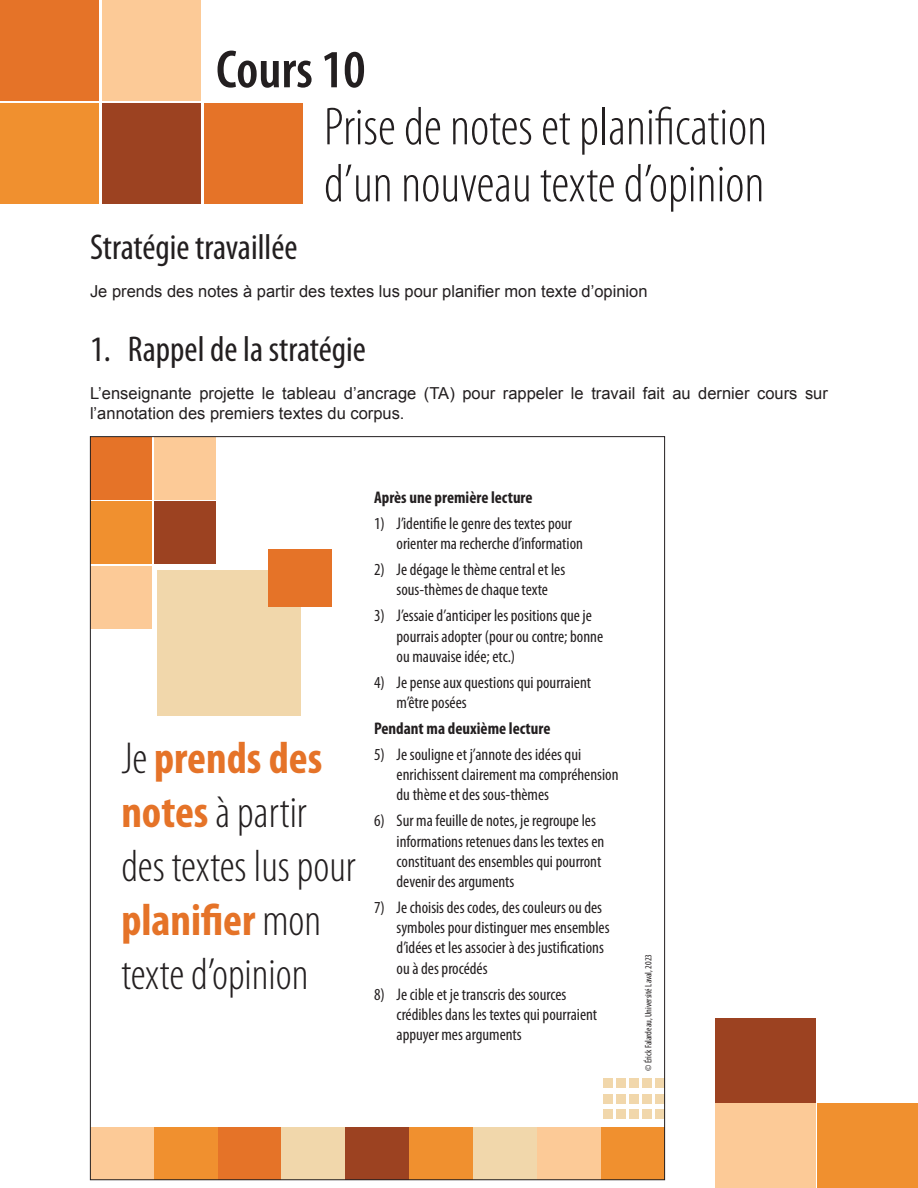
<style>
.page{position:relative;width:918px;height:1188px;background:#fff}
.page>*{position:absolute;margin:0;border:0;box-sizing:border-box;transform-origin:0 0}
.t1{font:300 condensed 54px/57px "Myriad Pro";color:#231f20}
.t2{font:600 condensed 54px "Myriad Pro";color:#231f20}
.t3{font:300 condensed 45px/54px "Myriad Pro";color:#231f20}
.t4{font:condensed 36px "Myriad Pro";color:#231f20}
.t5{font:condensed 16.95px/20.2px "Myriad Pro";color:#231f20}
.t6{font:700 condensed 16.95px "Myriad Pro";color:#231f20}
.t7{font:16.5px/19.8px "Arial";color:#231f20}
.t8{font:condensed 9.45px "Myriad Pro";color:#231f20}
.s1{font-weight:700;color:#e57328}
</style>
<div class="page">
<div style="left:715px;top:1018px;width:101px;height:85px;background:#9c4221"></div>
<div style="left:715px;top:1104px;width:101px;height:84px;background:#fcca97"></div>
<div style="left:817px;top:1104px;width:101px;height:84px;background:#f0902f"></div>
<div style="left:102px;top:103px;width:99px;height:101px;background:#9c4221"></div>
<div style="left:0;top:0;width:99px;height:101px;background:#e57328"></div>
<div style="left:102px;top:0;width:99px;height:101px;background:#fcca97"></div>
<div style="left:0;top:103px;width:99px;height:101px;background:#f0902f"></div>
<div style="left:204px;top:103px;width:99px;height:101px;background:#e57328"></div>
<div style="left:90px;top:1127px;width:63px;height:53px;background:#fcca97"></div>
<div style="left:154px;top:1127px;width:63px;height:53px;background:#f0902f"></div>
<div style="left:218px;top:1127px;width:63px;height:53px;background:#e57328"></div>
<div style="left:282px;top:1127px;width:63px;height:53px;background:#f1d7ab"></div>
<div style="left:346px;top:1127px;width:63px;height:53px;background:#9c4221"></div>
<div style="left:409px;top:1127px;width:64px;height:53px;background:#f0902f"></div>
<div style="left:473px;top:1127px;width:63px;height:53px;background:#f1d7ab"></div>
<div style="left:537px;top:1127px;width:63px;height:53px;background:#fcca97"></div>
<div style="left:601px;top:1127px;width:63px;height:53px;background:#f0902f"></div>
<div style="left:154px;top:501px;width:62px;height:63px;background:#9c4221"></div>
<div style="left:90px;top:437px;width:62px;height:63px;background:#e57328"></div>
<div style="left:154px;top:437px;width:62px;height:63px;background:#fcca97"></div>
<div style="left:90px;top:501px;width:62px;height:63px;background:#f0902f"></div>
<div style="left:90px;top:566px;width:62px;height:63px;background:#fcca97"></div>
<div style="left:158px;top:570px;width:143px;height:146px;background:#f1d7ab"></div>
<div style="left:269px;top:549px;width:63px;height:57px;background:#e57328"></div>
<div style="left:655px;top:1109px;width:10px;height:10px;background:#f1d7ab"></div>
<div style="left:642px;top:1109px;width:10px;height:10px;background:#f1d7ab"></div>
<div style="left:629px;top:1109px;width:10px;height:10px;background:#f1d7ab"></div>
<div style="left:616px;top:1109px;width:10px;height:10px;background:#f1d7ab"></div>
<div style="left:603px;top:1109px;width:10px;height:10px;background:#f1d7ab"></div>
<div style="left:655px;top:1094px;width:10px;height:10px;background:#f1d7ab"></div>
<div style="left:642px;top:1094px;width:10px;height:10px;background:#f1d7ab"></div>
<div style="left:629px;top:1094px;width:10px;height:10px;background:#f1d7ab"></div>
<div style="left:616px;top:1094px;width:10px;height:10px;background:#f1d7ab"></div>
<div style="left:603px;top:1094px;width:10px;height:10px;background:#f1d7ab"></div>
<div style="left:655px;top:1078px;width:10px;height:10px;background:#f1d7ab"></div>
<div style="left:642px;top:1078px;width:10px;height:10px;background:#f1d7ab"></div>
<div style="left:629px;top:1078px;width:10px;height:10px;background:#f1d7ab"></div>
<div style="left:616px;top:1078px;width:10px;height:10px;background:#f1d7ab"></div>
<div style="left:603px;top:1078px;width:10px;height:10px;background:#f1d7ab"></div>
<h1 class="t2" style="left:216px;top:36px;width:151px">Cours 10</h1>
<h1 class="t1" style="left:324px;top:98px;width:445px">Prise denoteset planification d’un nouveautexte d’opinion</h1>
<h3 class="t4" style="left:90px;top:226px;width:209px">Stratégie travaillée</h3>
<p class="t7" style="left:90px;top:281px;width:559px">Je prends des notes à partir des textes lus pour planifier mon texte d’opinion</p>
<h3 class="t4" style="left:90px;top:328px;width:278px">1. Rappel de la stratégie</h3>
<p class="t7" style="left:90px;top:383px;width:739px">L’enseignante projette le tableau d’ancrage (TA) pour rappeler le travail fait au dernier cours sur l’annotation des premiers textes du corpus.</p>
<h2 class="t3" style="left:121px;top:731px;width:236px">Je <span class="s1">prends des notes</span> à partir des textes lus pour <span class="s1">planifier</span> mon texte d’opinion</h2>
<p class="t6" style="left:374px;top:487px;width:160px">Après une première lecture</p>
<p class="t5" style="left:397px;top:513px;width:188px;text-indent:-23px">1) J’identifie le genre des textes pour orienter ma recherche d’information</p>
<p class="t5" style="left:374px;top:559px;width:193px;text-align:center">2) Je dégage le thème central et les sous-thèmes de chaque texte</p>
<p class="t5" style="left:397px;top:605px;width:208px;text-indent:-23px">3) J’essaie d’anticiper les positions que je pourrais adopter (pour ou contre; bonne ou mauvaise idée; etc.)</p>
<p class="t5" style="left:397px;top:672px;width:196px;text-indent:-23px">4) Je pense aux questions qui pourraient m’être posées</p>
<p class="t6" style="left:374px;top:718px;width:178px">Pendant ma deuxième lecture</p>
<p class="t5" style="left:397px;top:744px;width:224px;text-indent:-23px">5) Je souligne et j’annote des idées qui enrichissent clairement ma compréhension du thème et des sous-thèmes</p>
<p class="t5" style="left:397px;top:810px;width:209px;text-indent:-23px">6) Sur ma feuille de notes, je regroupe les informations retenues dans les textes en constituant des ensembles qui pourront devenir des arguments</p>
<p class="t5" style="left:397px;top:897px;width:215px;text-indent:-23px">7) Je choisis des codes, des couleurs ou des symboles pour distinguer mes ensembles d’idées et les associer à des justifications ou à des procédés</p>
<p class="t5" style="left:397px;top:984px;width:202px;text-indent:-23px">8) Je cible et je transcris des sources crédibles dans les textes qui pourraient appuyer mes arguments</p>
<p class="t8" style="left:643px;top:1071px;width:118px;rotate:-90deg">© Érick Falardeau, Université Laval, 2023</p>
</div>
